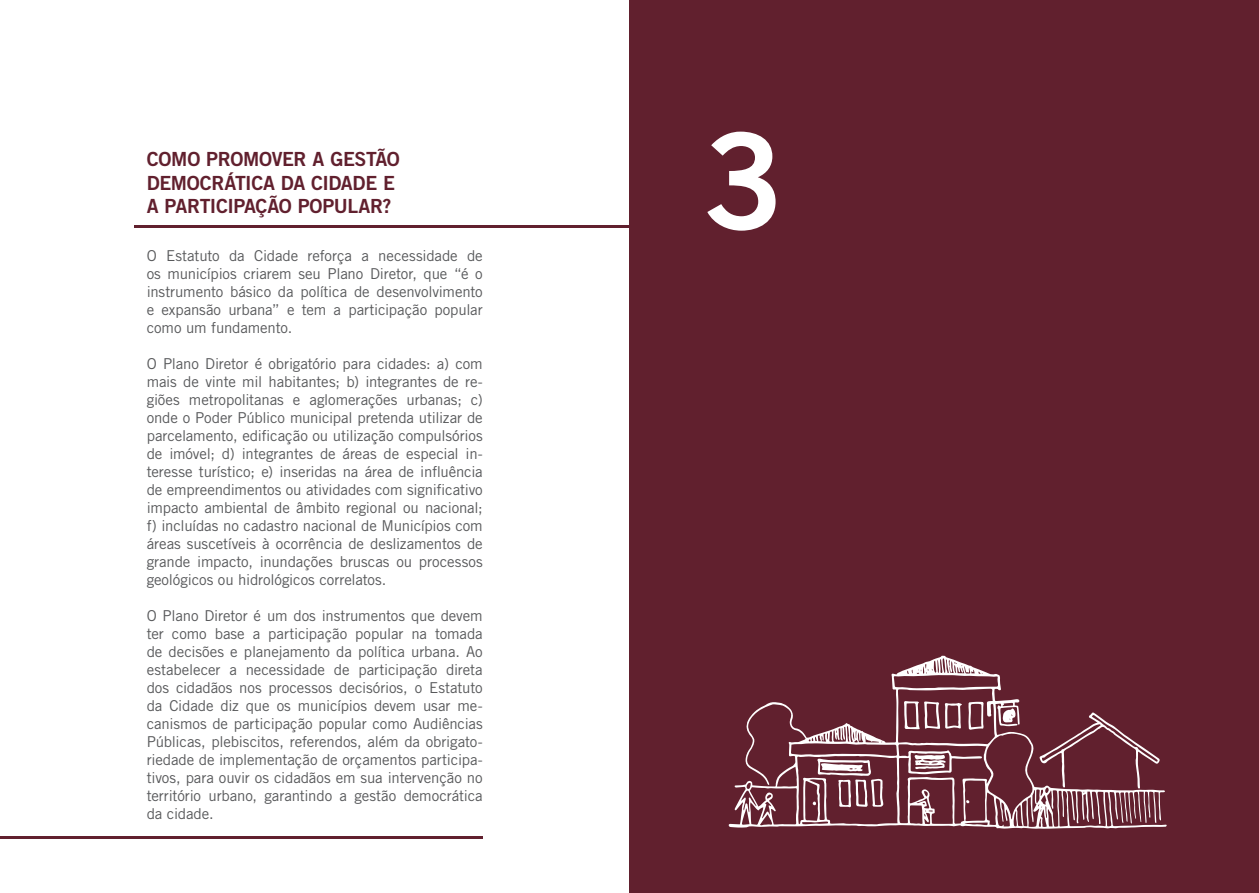
<style>
.page{position:relative;width:1259px;height:893px;background:#fff}
.page>*{position:absolute;margin:0;border:0;box-sizing:border-box;transform-origin:0 0}
.t1{font:133.5px "Trade Gothic LT Std Bd 2";color:#fff}
.t2{font:19.5px/23.4px "Trade Gothic LT Std Bd 2";letter-spacing:-.02em;color:#61202e}
.t3{font:15px/18px "Trade Gothic LT Std";letter-spacing:-.01em;color:#58595b;text-align:justify}
</style>
<div class="page">
<div style="left:629px;top:0;width:630px;height:893px;background:#61202e"></div>
<hr style="left:135px;top:225px;width:611px;height:3px;background:#61202e">
<hr style="left:0;top:837px;width:483px;height:2px;background:#61202e">
<svg style="left:741px;top:658px;width:416px;height:169px"></svg>
<h2 class="t2" style="left:147px;top:147px;width:255px">COMO PROMOVER A GESTÃO<br>DEMOCRÁTICA DA CIDADE E<br>A PARTICIPAÇÃO POPULAR?</h2>
<p class="t3" style="left:147px;top:246px;width:337px">O Estatuto da Cidade reforça a necessidade de os municípios criarem seu Plano Diretor, que “é o instrumento básico da política de desenvolvimento e expansão urbana” e tem a participação popular como um fundamento.</p>
<p class="t3" style="left:147px;top:354px;width:337px">O Plano Diretor é obrigatório para cidades: a) com mais de vinte mil habitantes; b) integrantes de re&shy;giões metropolitanas e aglomerações urbanas; c) onde o Poder Público municipal pretenda utilizar de parcelamento, edificação ou utilização compulsórios de imóvel; d) integrantes de áreas de especial in&shy;teresse turístico; e) inseridas na área de influência de empreendimentos ou atividades com significativo impacto ambiental de âmbito regional ou nacional; f) incluídas no cadastro nacional de Municípios com áreas suscetíveis à ocorrência de deslizamentos de grande impacto, inundações bruscas ou processos geológicos ou hidrológicos correlatos.</p>
<p class="t3" style="left:147px;top:606px;width:337px">O Plano Diretor é um dos instrumentos que devem ter como base a participação popular na tomada de decisões e planejamento da política urbana. Ao estabelecer a necessidade de participação direta dos cidadãos nos processos decisórios, o Estatuto da Cidade diz que os municípios devem usar me&shy;canismos de participação popular como Audiências Públicas, plebiscitos, referendos, além da obrigato&shy;riedade de implementação de orçamentos participa&shy;tivos, para ouvir os cidadãos em sua intervenção no território urbano, garantindo a gestão democrática da cidade.</p>
<h1 class="t1" style="left:703px;top:99px;width:83px">3</h1>
</div>
